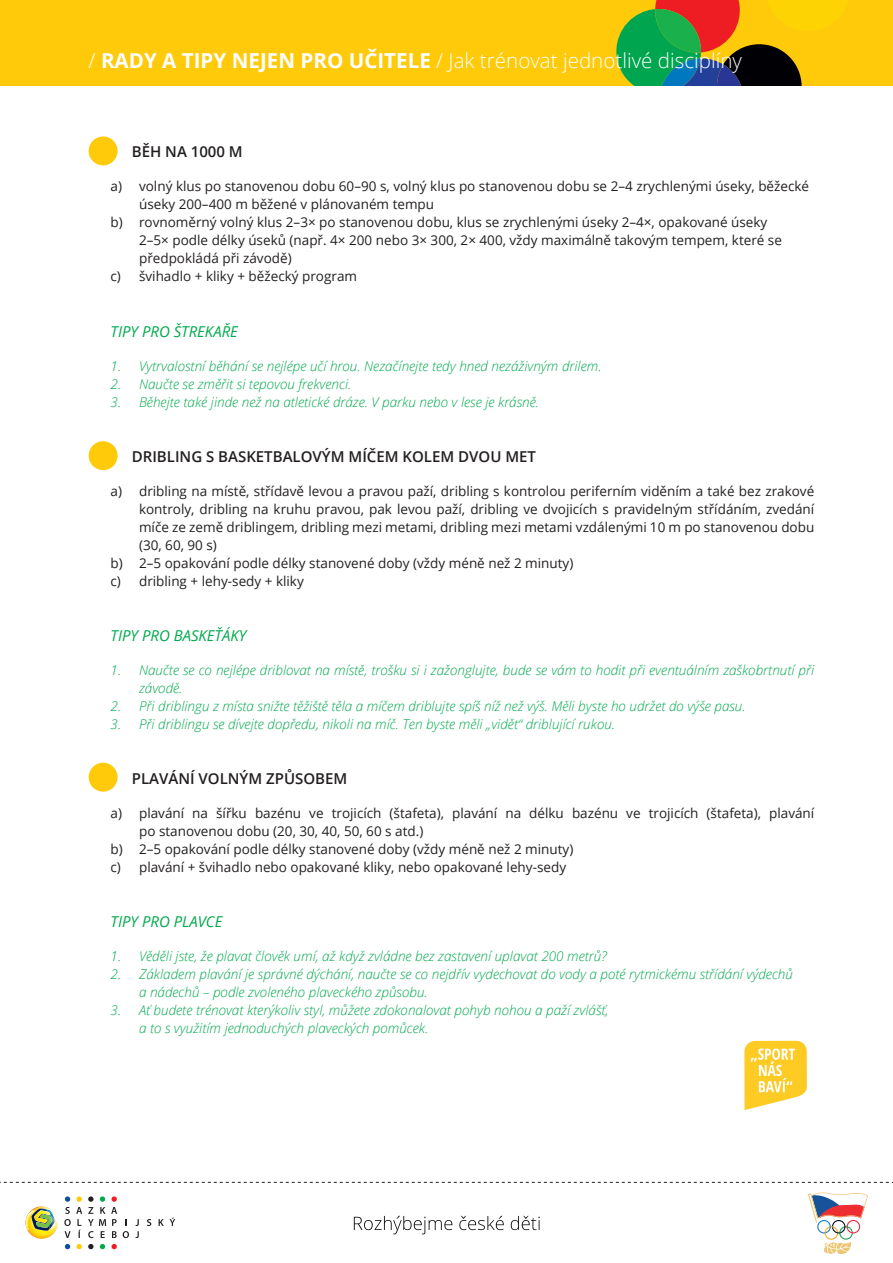
<style>
.page{position:relative;width:893px;height:1263px;background:#fff}
.page>*{position:absolute;margin:0;border:0;box-sizing:border-box;transform-origin:0 0}
.t1{font:300 20.55px "Open Sans";color:#fff}
.t2{font:600 15px "Open Sans";color:#231f20}
.t3{font:italic 15px "Open Sans";color:#00a94e}
.t4{font:13.5px "Open Sans";color:#231f20}
.t5{font:italic 300 13.5px/18px "Open Sans";color:#00a94e}
.s1{font-weight:700}
</style>
<div class="page">
<svg style="left:808px;top:1192px;width:59px;height:62px"></svg>
<svg style="left:0;top:1182px;width:893px;height:1px"></svg>
<svg style="left:123px;top:1219px;width:6px;height:19px"></svg>
<svg style="left:136px;top:1219px;width:3px;height:19px"></svg>
<svg style="left:147px;top:1219px;width:4px;height:7px"></svg>
<svg style="left:159px;top:1219px;width:5px;height:7px"></svg>
<svg style="left:170px;top:1217px;width:5px;height:9px"></svg>
<svg style="left:65px;top:1244px;width:5px;height:5px"></svg>
<svg style="left:64px;top:1196px;width:18px;height:42px"></svg>
<svg style="left:77px;top:1244px;width:5px;height:5px"></svg>
<svg style="left:88px;top:1244px;width:6px;height:5px"></svg>
<svg style="left:100px;top:1244px;width:5px;height:5px"></svg>
<svg style="left:88px;top:1196px;width:29px;height:42px"></svg>
<svg style="left:112px;top:1244px;width:5px;height:5px"></svg>
<svg style="left:25px;top:1206px;width:33px;height:33px"></svg>
<div style="left:0;top:0;width:893px;height:85px;background:#feca0a"></div>
<svg style="left:616px;top:0;width:186px;height:85px"></svg>
<svg style="left:354px;top:1216px;width:98px;height:18px"></svg>
<svg style="left:459px;top:1216px;width:45px;height:14px"></svg>
<svg style="left:511px;top:1216px;width:29px;height:14px"></svg>
<svg style="left:744px;top:1041px;width:63px;height:69px"></svg>
<div style="left:89px;top:136px;width:29px;height:29px;background:#feca0a;border-radius:50%"></div>
<div style="left:89px;top:441px;width:29px;height:29px;background:#feca0a;border-radius:50%"></div>
<div style="left:89px;top:763px;width:29px;height:29px;background:#feca0a;border-radius:50%"></div>
<h1 class="t1" style="left:89px;top:46px;width:655px">/ <span class="s1">RADY A TIPY NEJEN PRO UČITELE</span> / Jak trénovat jednotlivé disciplíny</h1>
<p class="t2" style="left:132px;top:142px;width:113px">BĚH NA 1000 M</p>
<p class="t4" style="left:111px;top:177px;width:700px">a) volný klus po stanovenou dobu 60–90 s, volný klus po stanovenou dobu se 2–4 zrychlenými úseky, běžecké</p>
<p class="t4" style="left:139px;top:195px;width:297px">úseky 200–400 m běžené v plánovaném tempu</p>
<p class="t4" style="left:111px;top:213px;width:658px">b) rovnoměrný volný klus 2–3× po stanovenou dobu, klus se zrychlenými úseky 2–4×, opakované úseky</p>
<p class="t4" style="left:139px;top:231px;width:644px">2–5× podle délky úseků (např. 4× 200 nebo 3× 300, 2× 400, vždy maximálně takovým tempem, které se</p>
<p class="t4" style="left:139px;top:249px;width:154px">předpokládá při závodě)</p>
<p class="t4" style="left:111px;top:267px;width:248px">c) švihadlo + kliky + běžecký program</p>
<p class="t3" style="left:111px;top:321px;width:129px">TIPY PRO ŠTREKAŘE</p>
<p class="t5" style="left:111px;top:356px;width:492px">1. Vytrvalostní běhání se nejlépe učí hrou. Nezačínejte tedy hned nezáživným drilem.</p>
<p class="t5" style="left:111px;top:374px;width:242px">2. Naučte se změřit si tepovou frekvenci.</p>
<p class="t5" style="left:111px;top:392px;width:430px">3. Běhejte také jinde než na atletické dráze. V parku nebo v lese je krásně.</p>
<p class="t2" style="left:132px;top:446px;width:406px">DRIBLING S BASKETBALOVÝM MÍČEM KOLEM DVOU MET</p>
<p class="t4" style="left:111px;top:482px;width:705px">a) dribling na místě, střídavě levou a pravou paží, dribling s kontrolou periferním viděním a také bez zrakové</p>
<p class="t4" style="left:139px;top:500px;width:677px">kontroly, dribling na kruhu pravou, pak levou paží, dribling ve dvojicích s pravidelným střídáním, zvedání</p>
<p class="t4" style="left:139px;top:518px;width:677px">míče ze země driblingem, dribling mezi metami, dribling mezi metami vzdálenými 10 m po stanovenou dobu</p>
<p class="t4" style="left:139px;top:536px;width:79px">(30, 60, 90 s)</p>
<p class="t4" style="left:111px;top:554px;width:464px">b) 2–5 opakování podle délky stanovené doby (vždy méně než 2 minuty)</p>
<p class="t4" style="left:111px;top:572px;width:195px">c) dribling + lehy-sedy + kliky</p>
<p class="t3" style="left:111px;top:625px;width:137px">TIPY PRO BASKEŤÁKY</p>
<p class="t5" style="left:139px;top:660px;width:677px;text-indent:-28px">1. Naučte se co nejlépe driblovat na místě, trošku si i zažonglujte, bude se vám to hodit při eventuálním zaškobrtnutí při závodě.</p>
<p class="t5" style="left:111px;top:696px;width:637px">2. Při driblingu z místa snižte těžiště těla a míčem driblujte spíš níž než výš. Měli byste ho udržet do výše pasu.</p>
<p class="t5" style="left:111px;top:714px;width:506px">3. Při driblingu se dívejte dopředu, nikoli na míč. Ten byste měli „vidět“ driblující rukou.</p>
<p class="t2" style="left:132px;top:768px;width:217px">PLAVÁNÍ VOLNÝM ZPŮSOBEM</p>
<p class="t4" style="left:111px;top:803px;width:705px">a) plavání na šířku bazénu ve trojicích (štafeta), plavání na délku bazénu ve trojicích (štafeta), plavání</p>
<p class="t4" style="left:139px;top:821px;width:286px">po stanovenou dobu (20, 30, 40, 50, 60 s atd.)</p>
<p class="t4" style="left:111px;top:839px;width:464px">b) 2–5 opakování podle délky stanovené doby (vždy méně než 2 minuty)</p>
<p class="t4" style="left:111px;top:857px;width:457px">c) plavání + švihadlo nebo opakované kliky, nebo opakované lehy-sedy</p>
<p class="t3" style="left:111px;top:911px;width:113px">TIPY PRO PLAVCE</p>
<p class="t5" style="left:111px;top:946px;width:498px">1. Věděli jste, že plavat člověk umí, až když zvládne bez zastavení uplavat 200 metrů?</p>
<p class="t5" style="left:139px;top:964px;width:655px;text-indent:-28px">2. Základem plavání je správné dýchání, naučte se co nejdřív vydechovat do vody a poté rytmickému střídání výdechů a nádechů – podle zvoleného plaveckého způsobu.</p>
<p class="t5" style="left:139px;top:1000px;width:471px;text-indent:-28px">3. Ať budete trénovat kterýkoliv styl, můžete zdokonalovat pohyb nohou a paží zvlášť, a to s využitím jednoduchých plaveckých pomůcek.</p>
</div>
